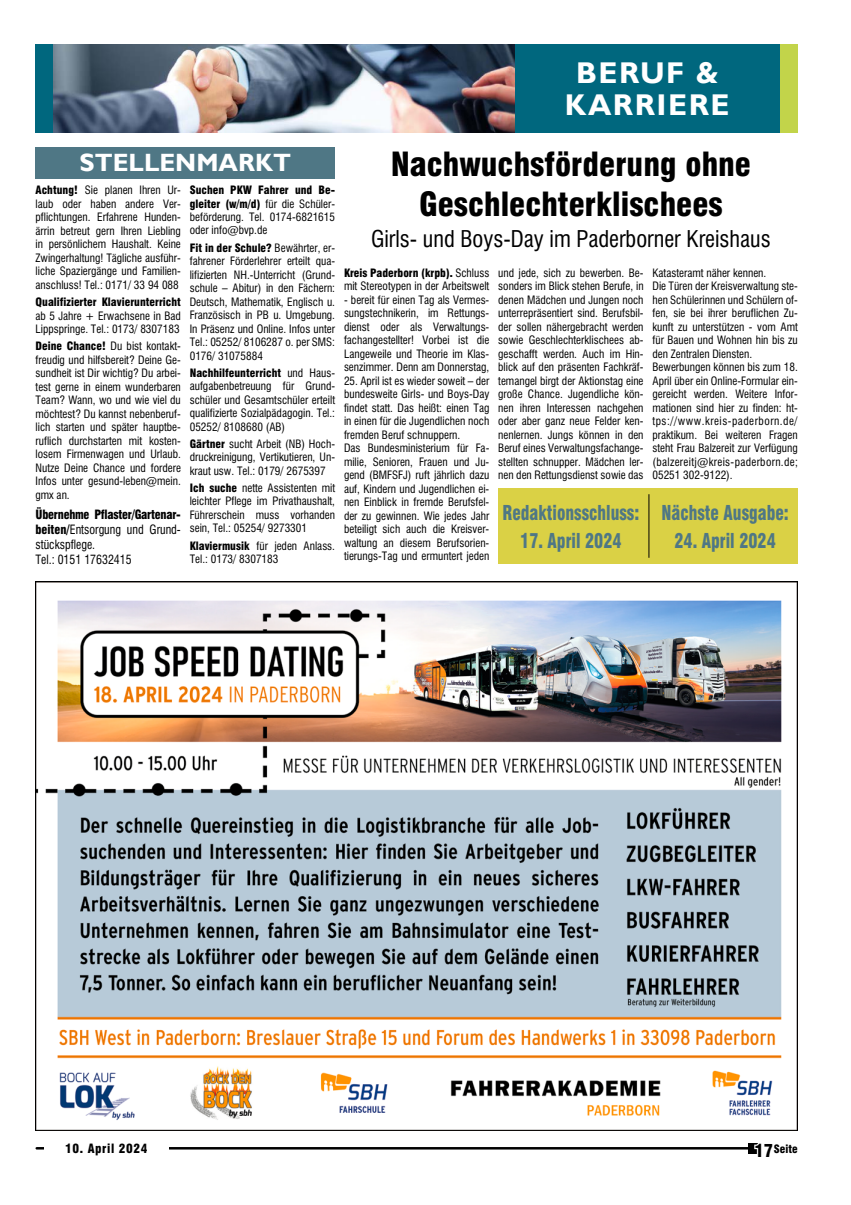
<style>
.page{position:relative;width:851px;height:1205px;background:#fff}
.page>*{position:absolute;margin:0;border:0;box-sizing:border-box;transform-origin:0 0}
.t1{font:900 condensed 32.5px/39.5px "Swiss 721 BT";color:#000;text-align:center}
.t2{font:700 30px/32.5px "Gill Sans";letter-spacing:.05em;color:#fff;text-align:center}
.t3{font:700 25px "Gill Sans";color:#fff}
.t4{font:22.5px "Swis 721 BT Condensed 2";color:#000}
.t5{font:900 condensed 20px "Swiss 721 BT";color:#4f7785;scale:.85 1}
.t6{font:12.5px/15px "Swis 721 BT Condensed 2";color:#000;scale:.95 1}
.t7{font:900 condensed 12.5px "Swiss 721 BT";letter-spacing:-.02em;color:#000;scale:.95 1}
.t8{font:900 condensed 12.5px "Swiss 721 BT";letter-spacing:.05em;color:#000}
.t9{font:11.25px/13.5px "Swis 721 BT Condensed 2";color:#000;text-align:justify}
.t10{font:900 condensed 11.25px/13.1px "Swiss 721 BT";color:#000}
.s1{font-family:"Swis 721 BT Condensed 2";font-weight:400;font-stretch:normal}
.s2{font-family:"Swiss 721 BT";font-weight:900;font-stretch:condensed}
.s3{font-size:17.5px;color:#fff}
</style>
<div class="page">
<hr style="left:37px;top:1147px;width:716px;height:2px;background:#000">
<div style="left:748px;top:1143px;width:10px;height:10px;background:#000"></div>
<div style="left:44px;top:1136px;width:124px;height:24px;background:#fff"></div>
<img style="left:35px;top:581px;width:762px;height:549px">
<div style="left:35px;top:147px;width:300px;height:31px;background:#4f7785"></div>
<div style="left:498px;top:488px;width:299px;height:75px;background:#dad145"></div>
<hr style="left:648px;top:494px;width:1px;height:64px;background:#000">
<div style="left:36px;top:44px;width:761px;height:89px;background:#00677e"></div>
<div style="left:780px;top:44px;width:17px;height:89px;background:#c2d44a"></div>
<img style="left:53px;top:44px;width:461px;height:89px">
<h2 class="t2" style="left:565px;top:57px;width:166px">BERUF &amp;<br>KARRIERE</h2>
<h3 class="t3" style="left:80px;top:148px;width:213px">STELLENMARKT</h3>
<p class="t10" style="left:190px;top:184px;width:147px">Suchen PKW Fahrer und Be&shy;gleiter (w/m/d) <span class="s1">für die Schüler-</span></p>
<p class="t9" style="left:190px;top:210px;width:147px;line-height:13.1px">beförderung. Tel. 0174-6821615 oder info@bvp.de</p>
<p class="t9" style="left:36px;top:184px;width:147px"><span class="s2">Achtung!</span> Sie planen Ihren Ur&shy;laub oder haben andere Ver&shy;pflichtungen. Erfahrene Hunden&shy;ärrin betreut gern Ihren Liebling in persönlichem Haushalt. Keine Zwingerhaltung! Tägliche ausführ&shy;liche Spaziergänge und Familien&shy;anschluss! Tel.: 0171/ 33 94 088</p>
<p class="t10" style="left:36px;top:295px;width:147px">Qualifizierter Klavierunterricht</p>
<p class="t9" style="left:36px;top:309px;width:147px">ab 5 Jahre + Erwachsene in Bad<br>Lippspringe. Tel.: 0173/ 8307183</p>
<p class="t9" style="left:36px;top:339px;width:147px"><span class="s2">Deine Chance!</span> Du bist kontakt&shy;freudig und hilfsbereit? Deine Ge&shy;sundheit ist Dir wichtig? Du arbei&shy;test gerne in einem wunderbaren Team? Wann, wo und wie viel du möchtest? Du kannst nebenberuf&shy;lich starten und später hauptbe&shy;ruflich durchstarten mit kosten&shy;losem Firmenwagen und Urlaub.<br>Nutze Deine Chance und fordere Infos unter gesund-leben@mein. gmx an.</p>
<p class="t10" style="left:190px;top:241px;width:147px">Fit in der Schule? <span class="s1">Bewährter, er-</span></p>
<p class="t9" style="left:190px;top:254px;width:147px">fahrener Förderlehrer erteilt qua&shy;lifizierten NH.-Unterricht (Grund&shy;schule – Abitur) in den Fächern:<br>Deutsch, Mathematik, Englisch u.<br>Französisch in PB u. Umgebung.<br>In Präsenz und Online. Infos unter Tel.: 05252/ 8106287 o. per SMS:<br>0176/ 31075884</p>
<p class="t10" style="left:190px;top:366px;width:147px">Nachhilfeunterricht <span class="s1">und Haus-</span></p>
<p class="t9" style="left:190px;top:379px;width:147px">aufgabenbetreuung für Grund&shy;schüler und Gesamtschüler erteilt qualifizierte Sozialpädagogin. Tel.:<br>05252/ 8108680 (AB)</p>
<p class="t9" style="left:190px;top:437px;width:147px"><span class="s2">Gärtner</span> sucht Arbeit (NB) Hoch&shy;druckreinigung, Vertikutieren, Un&shy;kraut usw. Tel.: 0179/ 2675397</p>
<p class="t9" style="left:190px;top:481px;width:147px"><span class="s2">Ich suche</span> nette Assistenten mit leichter Pflege im Privathaushalt, Führerschein muss vorhanden sein, Tel.: 05254/ 9273301</p>
<p class="t9" style="left:190px;top:539px;width:147px"><span class="s2">Klaviermusik</span> für jeden Anlass.<br>Tel.: 0173/ 8307183</p>
<p class="t7" style="left:35px;top:507px;width:154px">Übernehme Pflaster/Gartenar-</p>
<p class="t6" style="left:35px;top:522px;width:154px"><span class="s2">beiten/</span>Entsorgung und Grund&shy;stückspflege.<br>Tel.: 0151 17632415</p>
<h1 class="t1" style="left:390px;top:144px;width:362px">Nachwuchsförderung ohne<br>Geschlechterklischees</h1>
<h3 class="t4" style="left:371px;top:225px;width:401px">Girls- und Boys-Day im Paderborner Kreishaus</h3>
<p class="t10" style="left:344px;top:266px;width:147px">Kreis Paderborn (krpb). <span class="s1">Schluss</span></p>
<p class="t9" style="left:344px;top:279px;width:147px">mit Stereotypen in der Arbeitswelt</p>
<p class="t9" style="left:344px;top:293px;width:147px">- bereit für einen Tag als Vermes&shy;sungstechnikerin, im Rettungs&shy;dienst oder als Verwaltungs&shy;fachangestellter! Vorbei ist die Langeweile und Theorie im Klas&shy;senzimmer. Denn am Donnerstag,</p>
<p class="t9" style="left:344px;top:374px;width:147px;text-align:left">25. April ist es wieder soweit – der bundesweite Girls- und Boys-Day findet statt. Das heißt: einen Tag in einen für die Jugendlichen noch fremden Beruf schnuppern.<br>Das Bundesministerium für Fa&shy;milie, Senioren, Frauen und Ju&shy;gend (BMFSFJ) ruft jährlich dazu auf, Kindern und Jugendlichen ei&shy;nen Einblick in fremde Berufsfel&shy;der zu gewinnen. Wie jedes Jahr beteiligt sich auch die Kreisver&shy;waltung an diesem Berufsorien&shy;tierungs-Tag und ermuntert jeden</p>
<p class="t9" style="left:498px;top:266px;width:147px">und jede, sich zu bewerben. Be&shy;sonders im Blick stehen Berufe, in denen Mädchen und Jungen noch unterrepräsentiert sind. Berufsbil&shy;der sollen nähergebracht werden sowie Geschlechterklischees ab&shy;geschafft werden. Auch im Hin&shy;blick auf den präsenten Fachkräf&shy;temangel birgt der Aktionstag eine große Chance. Jugendliche kön&shy;nen ihren Interessen nachgehen oder aber ganz neue Felder ken&shy;nenlernen. Jungs können in den Beruf eines Verwaltungsfachange&shy;stellten schnupper. Mädchen ler&shy;nen den Rettungsdienst sowie das</p>
<p class="t9" style="left:652px;top:266px;width:147px;text-align:left">Katasteramt näher kennen.<br>Die Türen der Kreisverwaltung ste&shy;hen Schülerinnen und Schülern of&shy;fen, sie bei ihrer beruflichen Zu&shy;kunft zu unterstützen - vom Amt für Bauen und Wohnen hin bis zu den Zentralen Diensten.<br>Bewerbungen können bis zum 18.<br>April über ein Online-Formular ein&shy;gereicht werden. Weitere Infor&shy;mationen sind hier zu finden: ht&shy;tps://www.kreis-paderborn.de/ praktikum. Bei weiteren Fragen steht Frau Balzereit zur Verfügung (balzereitj@kreis-paderborn.de;<br>05251 302-9122).</p>
<h3 class="t5" style="left:502px;top:501px;width:162px">Redaktionsschluss:</h3>
<h3 class="t5" style="left:520px;top:528px;width:121px">17. April 2024</h3>
<h3 class="t5" style="left:661px;top:501px;width:151px">Nächste Ausgabe:</h3>
<h3 class="t5" style="left:674px;top:528px;width:121px">24. April 2024</h3>
<p class="t8" style="left:65px;top:1141px;width:84px">10. April 2024</p>
<p class="t10" style="left:754px;top:1142px;width:45px"><span class="s3">17</span>Seite</p>
</div>
